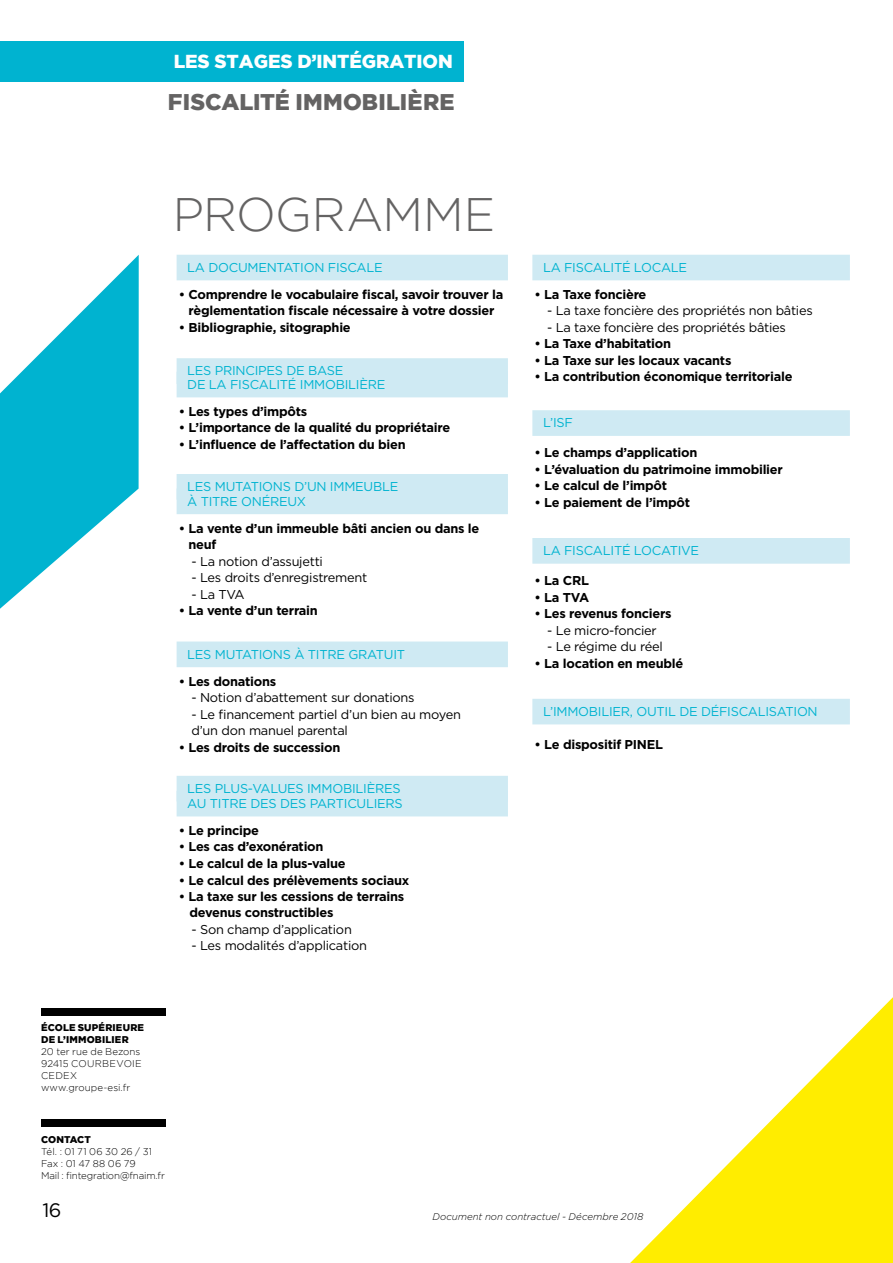
<style>
.page{position:relative;width:893px;height:1263px;background:#fff}
.page>*{position:absolute;margin:0;border:0;box-sizing:border-box;transform-origin:0 0}
.t1{font:300 46.8px "Gotham";letter-spacing:-.01em;color:#646363}
.t2{font:900 22.65px "Gotham";letter-spacing:.005em;color:#646363}
.t3{font:19.5px "Gotham";color:#000}
.t4{font:900 18.75px "Gotham";letter-spacing:-.005em;color:#fff}
.t5{font:700 12.9px/16.5px "Gotham";letter-spacing:-.02em;color:#000}
.t6{font:12.9px/16.5px "Gotham";letter-spacing:-.02em;color:#000}
.t7{font:12.9px/13.5px "Gotham";letter-spacing:-.02em;color:#00b3d0}
.t8{font:300 9.75px/12px "Gotham";letter-spacing:-.015em;color:#000}
.t9{font:300 9.75px/12px "Gotham";letter-spacing:.005em;color:#000}
.t10{font:italic 300 9.75px "Gotham";color:#000}
.t11{font:900 9.75px/12px "Gotham";letter-spacing:.015em;color:#000}
.t12{font:900 9.75px "Gotham";letter-spacing:-.005em;color:#000}
</style>
<div class="page">
<svg style="left:630px;top:997px;width:263px;height:266px"></svg>
<svg style="left:0;top:255px;width:139px;height:354px;fill:#00b3d0"></svg>
<div style="left:0;top:42px;width:464px;height:40px;background:#00b3d0"></div>
<div style="left:41px;top:1008px;width:124px;height:7px;background:#000"></div>
<div style="left:41px;top:1119px;width:124px;height:8px;background:#000"></div>
<div style="left:177px;top:255px;width:331px;height:25px;background:#cfeaf3"></div>
<div style="left:177px;top:358px;width:331px;height:26px;background:#cfeaf3"></div>
<div style="left:177px;top:372px;width:331px;height:25px;background:#cfeaf3"></div>
<div style="left:177px;top:474px;width:331px;height:26px;background:#cfeaf3"></div>
<div style="left:177px;top:488px;width:331px;height:26px;background:#cfeaf3"></div>
<div style="left:177px;top:641px;width:331px;height:26px;background:#cfeaf3"></div>
<div style="left:177px;top:776px;width:331px;height:25px;background:#cfeaf3"></div>
<div style="left:177px;top:791px;width:331px;height:25px;background:#cfeaf3"></div>
<div style="left:532px;top:255px;width:318px;height:25px;background:#cfeaf3"></div>
<div style="left:532px;top:410px;width:318px;height:26px;background:#cfeaf3"></div>
<div style="left:532px;top:538px;width:318px;height:26px;background:#cfeaf3"></div>
<div style="left:532px;top:699px;width:318px;height:25px;background:#cfeaf3"></div>
<h3 class="t4" style="left:174px;top:50px;width:280px">LES STAGES D’INTÉGRATION</h3>
<h2 class="t2" style="left:168px;top:89px;width:288px">FISCALITÉ IMMOBILIÈRE</h2>
<h1 class="t1" style="left:173px;top:189px;width:324px">PROGRAMME</h1>
<p class="t7" style="left:187px;top:260px;width:197px">LA DOCUMENTATION FISCALE</p>
<p class="t5" style="left:179px;top:286px;width:326px;text-align:center">• Comprendre le vocabulaire fiscal, savoir trouver la règlementation fiscale nécessaire à votre dossier</p>
<p class="t5" style="left:179px;top:319px;width:174px">• Bibliographie, sitographie</p>
<p class="t7" style="left:187px;top:364px;width:200px">LES PRINCIPES DE BASE<br>DE LA FISCALITÉ IMMOBILIÈRE</p>
<p class="t5" style="left:179px;top:403px;width:130px">• Les types d’impôts</p>
<p class="t5" style="left:179px;top:419px;width:273px">• L’importance de la qualité du propriétaire</p>
<p class="t5" style="left:179px;top:436px;width:229px">• L’influence de l’affectation du bien</p>
<p class="t7" style="left:187px;top:479px;width:213px;line-height:14.5px">LES MUTATIONS D’UN IMMEUBLE<br>À TITRE ONÉREUX</p>
<p class="t5" style="left:188px;top:520px;width:292px;text-indent:-10px">• La vente d’un immeuble bâti ancien ou dans le neuf</p>
<p class="t6" style="left:191px;top:553px;width:133px">- La notion d’assujetti</p>
<p class="t6" style="left:191px;top:569px;width:177px">- Les droits d’enregistrement</p>
<p class="t6" style="left:191px;top:586px;width:55px">- La TVA</p>
<p class="t5" style="left:179px;top:602px;width:140px">• La vente d’un terrain</p>
<p class="t7" style="left:187px;top:647px;width:219px">LES MUTATIONS À TITRE GRATUIT</p>
<p class="t5" style="left:179px;top:673px;width:99px">• Les donations</p>
<p class="t6" style="left:191px;top:689px;width:225px">- Notion d’abattement sur donations</p>
<p class="t6" style="left:191px;top:706px;width:271px">- Le financement partiel d’un bien au moyen d’un don manuel parental</p>
<p class="t5" style="left:179px;top:739px;width:163px">• Les droits de succession</p>
<p class="t7" style="left:187px;top:781px;width:217px;line-height:15px">LES PLUS-VALUES IMMOBILIÈRES<br>AU TITRE DES DES PARTICULIERS</p>
<p class="t5" style="left:179px;top:822px;width:82px">• Le principe</p>
<p class="t5" style="left:179px;top:838px;width:146px">• Les cas d’exonération</p>
<p class="t5" style="left:179px;top:855px;width:169px">• Le calcul de la plus-value</p>
<p class="t5" style="left:179px;top:871px;width:232px">• Le calcul des prélèvements sociaux</p>
<p class="t5" style="left:189px;top:888px;width:216px;text-indent:-11px">• La taxe sur les cessions de terrains devenus constructibles</p>
<p class="t6" style="left:191px;top:921px;width:162px">- Son champ d’application</p>
<p class="t6" style="left:191px;top:937px;width:177px">- Les modalités d’application</p>
<p class="t11" style="left:41px;top:1021px;width:104px">ÉCOLE SUPÉRIEURE<br>DE L’IMMOBILIER</p>
<p class="t9" style="left:41px;top:1046px;width:102px">20 ter rue de Bezons<br>92415 COURBEVOIE<br>CEDEX www.groupe-esi.fr</p>
<p class="t12" style="left:41px;top:1133px;width:51px">CONTACT</p>
<p class="t8" style="left:41px;top:1145px;width:125px">Tél. : 01 71 06 30 26 / 31<br>Fax : 01 47 88 06 79<br>Mail : fintegration@fnaim.fr</p>
<p class="t7" style="left:543px;top:260px;width:146px">LA FISCALITÉ LOCALE</p>
<p class="t5" style="left:534px;top:286px;width:113px">• La Taxe foncière</p>
<p class="t6" style="left:547px;top:302px;width:267px">- La taxe foncière des propriétés non bâties</p>
<p class="t6" style="left:547px;top:319px;width:240px">- La taxe foncière des propriétés bâties</p>
<p class="t5" style="left:534px;top:335px;width:138px">• La Taxe d’habitation</p>
<p class="t5" style="left:534px;top:352px;width:198px">• La Taxe sur les locaux vacants</p>
<p class="t5" style="left:534px;top:368px;width:259px">• La contribution économique territoriale</p>
<p class="t7" style="left:543px;top:416px;width:31px">L’ISF</p>
<p class="t5" style="left:534px;top:444px;width:164px">• Le champs d’application</p>
<p class="t5" style="left:534px;top:461px;width:250px">• L’évaluation du patrimoine immobilier</p>
<p class="t5" style="left:534px;top:477px;width:134px">• Le calcul de l’impôt</p>
<p class="t5" style="left:534px;top:494px;width:157px">• Le paiement de l’impôt</p>
<p class="t7" style="left:543px;top:544px;width:158px">LA FISCALITÉ LOCATIVE</p>
<p class="t5" style="left:534px;top:572px;width:56px">• La CRL</p>
<p class="t5" style="left:534px;top:589px;width:56px">• La TVA</p>
<p class="t5" style="left:534px;top:605px;width:139px">• Les revenus fonciers</p>
<p class="t6" style="left:547px;top:622px;width:111px">- Le micro-foncier</p>
<p class="t6" style="left:547px;top:638px;width:117px">- Le régime du réel</p>
<p class="t5" style="left:534px;top:655px;width:150px">• La location en meublé</p>
<p class="t7" style="left:543px;top:704px;width:276px">L’IMMOBILIER, OUTIL DE DÉFISCALISATION</p>
<p class="t5" style="left:534px;top:736px;width:130px">• Le dispositif PINEL</p>
<h3 class="t3" style="left:43px;top:1197px;width:21px">16</h3>
<p class="t10" style="left:432px;top:1210px;width:212px">Document non contractuel - Décembre 2018</p>
</div>
